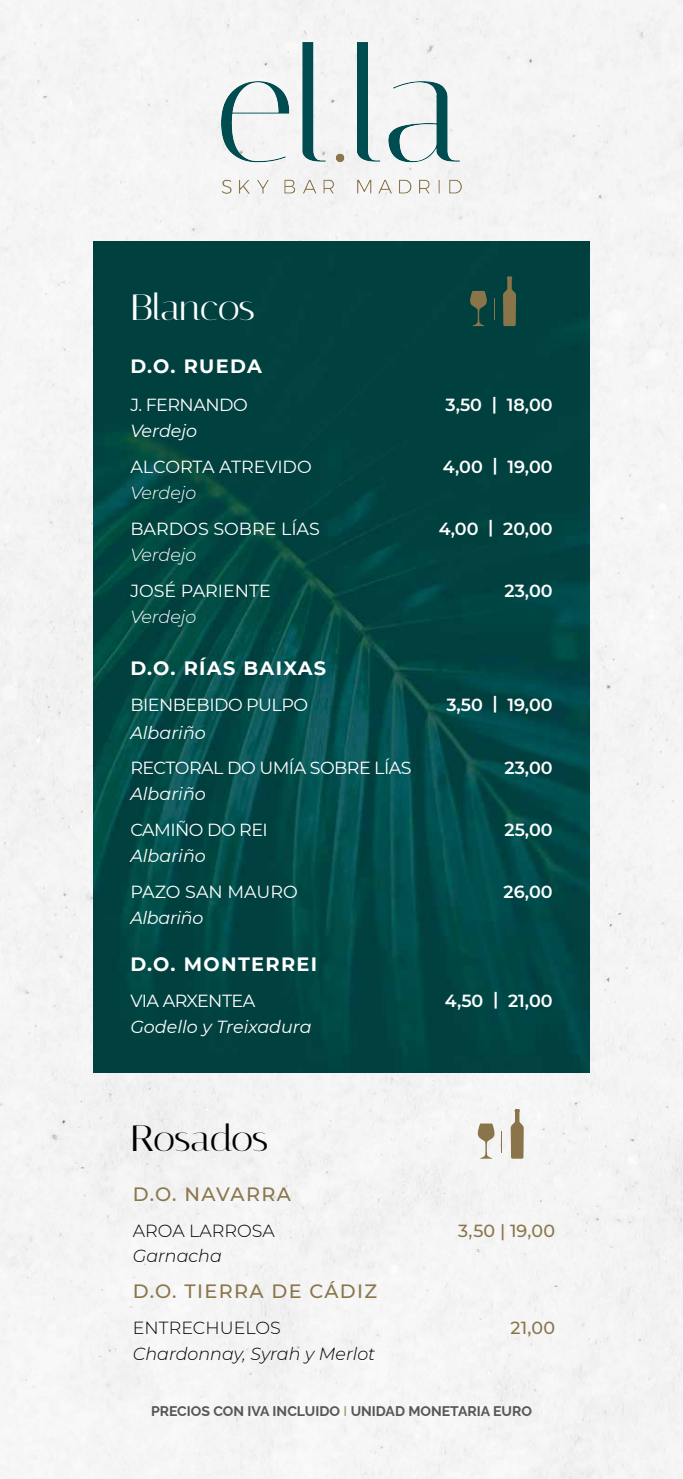
<style>
.page{position:relative;width:683px;height:1479px;background:#fff}
.page>*{position:absolute;margin:0;border:0;box-sizing:border-box;transform-origin:0 0}
.t1{font:36.75px "Italiana";letter-spacing:-.03em;color:#fff;scale:1.07 1}
.t2{font:36.75px "Italiana";letter-spacing:-.03em;color:#000;scale:1.07 1}
.t3{font:700 19.25px "Montserrat";letter-spacing:.07em;color:#fff}
.t4{font:500 19.25px "Montserrat";letter-spacing:.07em;color:#8a764b}
.t5{font:17.5px "Montserrat";letter-spacing:-.03em;color:#fff}
.t6{font:600 17.5px "Montserrat";color:#fff}
.t7{font:italic 17.5px "Montserrat";color:#fff}
.t8{font:17.5px "Montserrat";color:#fff}
.t9{font:italic 300 17.5px "Montserrat";color:#000}
.t10{font:300 17.5px "Montserrat";color:#000}
.t11{font:italic 300 17.5px "Montserrat";color:#fff}
.t12{font:17.5px "Montserrat";letter-spacing:-.01em;color:#fff}
.t13{font:500 17.5px "Montserrat";letter-spacing:.01em;color:#8a754a}
.t14{font:italic 17.5px "Montserrat";letter-spacing:-.02em;color:#fff}
.t15{font:700 14px "Raleway";color:#575756}
.s1{font-weight:500;color:#9f8e69}
</style>
<div class="page">
<div style="left:0;top:0;width:682px;height:1478px;background:#f5f5f5"></div>
<img style="left:221px;top:43px;width:240px;height:150px">
<img style="left:93px;top:242px;width:496px;height:829px">
<svg style="left:493px;top:298px;width:1px;height:22px"></svg>
<svg style="left:502px;top:276px;width:13px;height:50px"></svg>
<svg style="left:469px;top:291px;width:18px;height:35px"></svg>
<svg style="left:501px;top:1131px;width:1px;height:21px"></svg>
<svg style="left:510px;top:1108px;width:13px;height:50px"></svg>
<svg style="left:477px;top:1123px;width:17px;height:35px"></svg>
<h1 class="t1" style="left:130px;top:286px;width:118px">Blancos</h1>
<p class="t3" style="left:130px;top:352px;width:133px">D.O. RUEDA</p>
<p class="t5" style="left:130px;top:393px;width:119px">J. FERNANDO</p>
<p class="t6" style="left:445px;top:393px;width:108px">3,50 | 18,00</p>
<p class="t7" style="left:130px;top:419px;width:68px">Verdejo</p>
<p class="t12" style="left:130px;top:455px;width:183px">ALCORTA ATREVIDO</p>
<p class="t6" style="left:442px;top:454px;width:111px">4,00 | 19,00</p>
<p class="t11" style="left:130px;top:481px;width:67px">Verdejo</p>
<p class="t8" style="left:130px;top:517px;width:191px">BARDOS SOBRE LÍAS</p>
<p class="t6" style="left:438px;top:516px;width:115px">4,00 | 20,00</p>
<p class="t11" style="left:130px;top:543px;width:67px">Verdejo</p>
<p class="t8" style="left:130px;top:578px;width:142px">JOSÉ PARIENTE</p>
<p class="t6" style="left:504px;top:578px;width:49px">23,00</p>
<p class="t11" style="left:130px;top:605px;width:67px">Verdejo</p>
<p class="t3" style="left:130px;top:654px;width:197px">D.O. RÍAS BAIXAS</p>
<p class="t5" style="left:130px;top:692px;width:179px">BIENBEBIDO PULPO</p>
<p class="t6" style="left:446px;top:692px;width:108px">3,50 | 19,00</p>
<p class="t7" style="left:130px;top:720px;width:77px">Albariño</p>
<p class="t5" style="left:130px;top:756px;width:282px">RECTORAL DO UMÍA SOBRE LÍAS</p>
<p class="t6" style="left:504px;top:755px;width:49px">23,00</p>
<p class="t7" style="left:130px;top:782px;width:77px">Albariño</p>
<p class="t5" style="left:130px;top:818px;width:139px">CAMIÑO DO REI</p>
<p class="t6" style="left:504px;top:817px;width:50px">25,00</p>
<p class="t7" style="left:130px;top:844px;width:77px">Albariño</p>
<p class="t8" style="left:130px;top:880px;width:169px">PAZO SAN MAURO</p>
<p class="t6" style="left:503px;top:879px;width:50px">26,00</p>
<p class="t14" style="left:130px;top:905px;width:74px">Albariño</p>
<p class="t3" style="left:130px;top:950px;width:188px">D.O. MONTERREI</p>
<p class="t5" style="left:130px;top:988px;width:126px">VIA ARXENTEA</p>
<p class="t6" style="left:444px;top:988px;width:109px">4,50 | 21,00</p>
<p class="t7" style="left:130px;top:1014px;width:183px">Godello y Treixadura</p>
<h1 class="t2" style="left:130px;top:1116px;width:131px">Rosados</h1>
<p class="t4" style="left:133px;top:1180px;width:159px">D.O. NAVARRA</p>
<p class="t10" style="left:133px;top:1218px;width:143px">AROA LARROSA</p>
<p class="t13" style="left:458px;top:1217px;width:98px">3,50 | 19,00</p>
<p class="t9" style="left:133px;top:1244px;width:90px">Garnacha</p>
<p class="t4" style="left:133px;top:1277px;width:246px">D.O. TIERRA DE CÁDIZ</p>
<p class="t10" style="left:133px;top:1316px;width:149px">ENTRECHUELOS</p>
<p class="t13" style="left:510px;top:1315px;width:46px">21,00</p>
<p class="t9" style="left:133px;top:1341px;width:243px">Chardonnay, Syrah y Merlot</p>
<p class="t15" style="left:151px;top:1399px;width:382px">PRECIOS CON IVA INCLUIDO <span class="s1">I</span> UNIDAD MONETARIA EURO</p>
</div>
